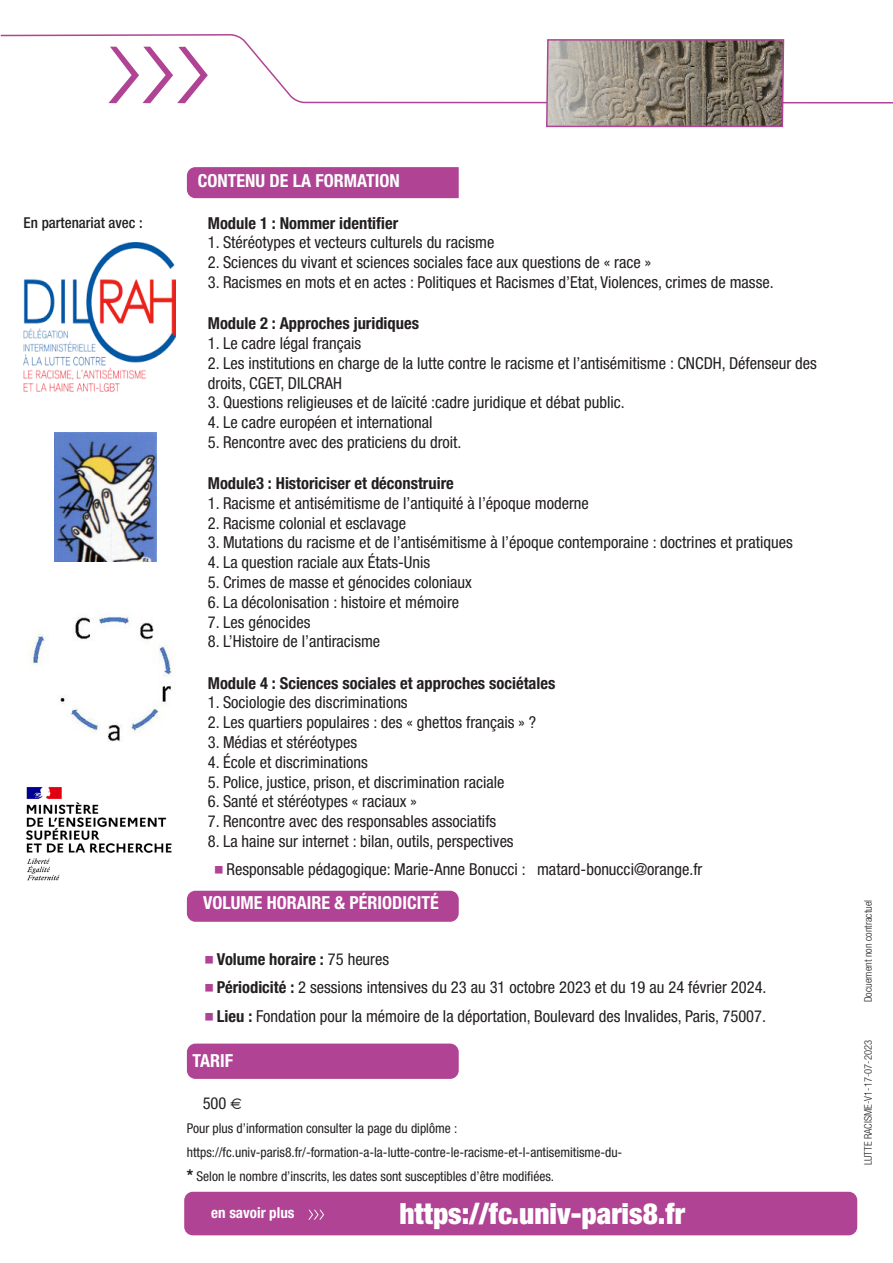
<style>
.page{position:relative;width:893px;height:1263px;background:#fff}
.page>*{position:absolute;margin:0;border:0;box-sizing:border-box;transform-origin:0 0}
.t1{font:900 condensed 29.25px "Helvetica Neue LT Std";color:#fff}
.t2{font:700 condensed 18px "Helvetica Neue LT Std";color:#fff}
.t3{font:condensed 16.5px/19.8px "Helvetica Neue LT Std";color:#231f20}
.t4{font:700 condensed 16.5px "Helvetica Neue LT Std";color:#231f20}
.t5{font:500 condensed 15px "Helvetica Neue LT Std";color:#231f20}
.t6{font:700 condensed 15px "Helvetica Neue LT Std";color:#fff}
.t7{font:condensed 13.5px "Helvetica Neue LT Std";color:#231f20}
.t8{font:300 condensed 10.5px "Helvetica Neue LT Std";color:#231f20}
.s1{font-weight:400}
.s2{font-weight:700}
.s3{font-family:"Times";font-stretch:normal}
.s4{font-weight:700;font-size:16.5px}
</style>
<div class="page">
<svg style="left:0;top:34px;width:893px;height:70px"></svg>
<svg style="left:108px;top:47px;width:100px;height:56px"></svg>
<div style="left:187px;top:891px;width:272px;height:31px;background:#b04394;border-radius:9px"></div>
<div style="left:187px;top:1043px;width:272px;height:36px;background:#b04394;border-radius:9px"></div>
<svg style="left:545px;top:38px;width:240px;height:90px;background:#92877e"></svg>
<div style="left:184px;top:1192px;width:673px;height:43px;background:#b04394;border-radius:9px"></div>
<svg style="left:309px;top:1210px;width:15px;height:9px"></svg>
<div style="left:187px;top:167px;width:272px;height:31px;background:#b04394"></div>
<img style="left:24px;top:242px;width:151px;height:150px">
<img style="left:54px;top:432px;width:103px;height:130px">
<img style="left:27px;top:616px;width:146px;height:126px">
<img style="left:26px;top:787px;width:146px;height:94px">
<p class="t5" style="left:24px;top:213px;width:121px">En partenariat avec :</p>
<p class="t2" style="left:198px;top:169px;width:203px">CONTENU DE LA FORMATION</p>
<p class="t4" style="left:208px;top:213px;width:192px">Module 1 : Nommer identifier</p>
<p class="t3" style="left:208px;top:233px;width:288px">1. Stéréotypes et vecteurs culturels du racisme</p>
<p class="t3" style="left:208px;top:252px;width:445px">2. Sciences du vivant et sciences sociales face aux questions de « race »</p>
<p class="t3" style="left:208px;top:272px;width:567px">3. Racismes en mots et en actes : Politiques et Racismes d’Etat, Violences, crimes de masse.</p>
<p class="t4" style="left:208px;top:313px;width:213px">Module 2 : Approches juridiques</p>
<p class="t3" style="left:208px;top:333px;width:155px">1. Le cadre légal français</p>
<p class="t3" style="left:208px;top:353px;width:611px">2. Les institutions en charge de la lutte contre le racisme et l’antisémitisme : CNCDH, Défenseur des droits, CGET, DILCRAH</p>
<p class="t3" style="left:208px;top:392px;width:418px">3. Questions religieuses et de laïcité :cadre juridique et débat public.</p>
<p class="t3" style="left:208px;top:412px;width:226px">4. Le cadre européen et international</p>
<p class="t3" style="left:208px;top:432px;width:255px">5. Rencontre avec des praticiens du droit.</p>
<p class="t4" style="left:208px;top:473px;width:247px">Module3 : Historiciser et déconstruire</p>
<p class="t3" style="left:208px;top:493px;width:383px">1. Racisme et antisémitisme de l’antiquité à l’époque moderne</p>
<p class="t3" style="left:208px;top:513px;width:200px">2. Racisme colonial et esclavage</p>
<p class="t3" style="left:208px;top:533px;width:587px">3. Mutations du racisme et de l’antisémitisme à l’époque contemporaine : doctrines et pratiques</p>
<p class="t3" style="left:208px;top:552px;width:224px">4. La question raciale aux États-Unis</p>
<p class="t3" style="left:208px;top:572px;width:266px">5. Crimes de masse et génocides coloniaux</p>
<p class="t3" style="left:208px;top:592px;width:253px">6. La décolonisation : histoire et mémoire</p>
<p class="t3" style="left:208px;top:612px;width:104px">7. Les génocides</p>
<p class="t3" style="left:208px;top:632px;width:174px">8. L’Histoire de l’antiracisme</p>
<p class="t4" style="left:208px;top:673px;width:349px">Module 4 : Sciences sociales et approches sociétales</p>
<p class="t3" style="left:208px;top:692px;width:201px">1. Sociologie des discriminations</p>
<p class="t3" style="left:208px;top:712px;width:330px">2. Les quartiers populaires : des « ghettos français » ?</p>
<p class="t3" style="left:208px;top:732px;width:151px">3. Médias et stéréotypes</p>
<p class="t3" style="left:208px;top:752px;width:162px">4. École et discriminations</p>
<p class="t3" style="left:208px;top:772px;width:298px">5. Police, justice, prison, et discrimination raciale</p>
<p class="t3" style="left:208px;top:791px;width:211px">6. Santé et stéréotypes « raciaux »</p>
<p class="t3" style="left:208px;top:811px;width:290px">7. Rencontre avec des responsables associatifs</p>
<p class="t3" style="left:208px;top:831px;width:307px">8. La haine sur internet : bilan, outils, perspectives</p>
<p class="t3" style="left:227px;top:859px;width:477px">Responsable pédagogique: Marie-Anne Bonucci : matard-bonucci@orange.fr</p>
<p class="t2" style="left:203px;top:892px;width:237px">VOLUME HORAIRE &amp; PÉRIODICITÉ</p>
<p class="t4" style="left:217px;top:949px;width:174px">Volume horaire : <span class="s1">75 heures</span></p>
<p class="t3" style="left:217px;top:977px;width:551px"><span class="s2">Périodicité :</span> 2 sessions intensives du 23 au 31 octobre 2023 et du 19 au 24 février 2024.</p>
<p class="t3" style="left:217px;top:1006px;width:551px"><span class="s2">Lieu :</span> Fondation pour la mémoire de la déportation, Boulevard des Invalides, Paris, 75007.</p>
<p class="t2" style="left:192px;top:1050px;width:42px">TARIF</p>
<p class="t3" style="left:203px;top:1093px;width:42px">500 <span class="s3">€</span></p>
<p class="t7" style="left:187px;top:1120px;width:272px">Pour plus d’information consulter la page du diplôme :</p>
<p class="t7" style="left:187px;top:1144px;width:437px">https://fc.univ-paris8.fr/-formation-a-la-lutte-contre-le-racisme-et-l-antisemitisme-du-</p>
<p class="t7" style="left:187px;top:1168px;width:369px"><span class="s4">*</span> Selon le nombre d’inscrits, les dates sont susceptibles d’être modifiées.</p>
<p class="t1" style="left:399px;top:1195px;width:287px">https://fc.univ-paris8.fr</p>
<p class="t6" style="left:211px;top:1204px;width:85px">en savoir plus</p>
<p class="t8" style="left:862px;top:1002px;width:104px;rotate:-90deg">Docuement non contractuel</p>
<p class="t8" style="left:862px;top:1165px;width:127px;rotate:-90deg">LUTTE RACISME-V1-17-07-2023</p>
</div>
